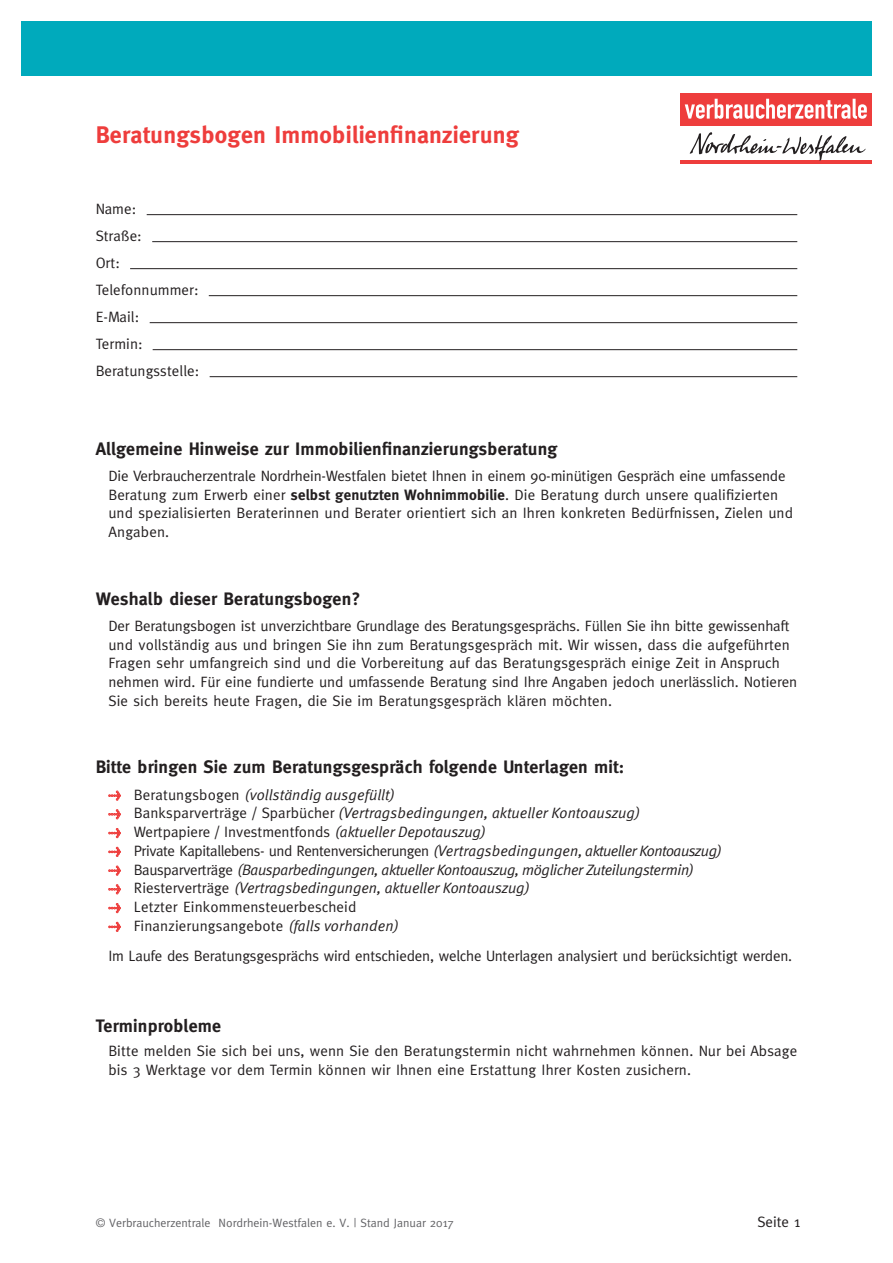
<style>
.page{position:relative;width:893px;height:1263px;background:#fff}
.page>*{position:absolute;margin:0;border:0;box-sizing:border-box;transform-origin:0 0}
.t1{font:700 24px "Meta";letter-spacing:.01em;color:#ee3d3c}
.t2{font:700 18px "Meta";letter-spacing:.01em;color:#231f20}
.t3{font:15px/18.8px "Meta";letter-spacing:.005em;color:#231f20}
.t4{font:italic 15px/18.8px "Meta Normal";letter-spacing:-.02em;color:#231f20}
.t5{font:15px/18.8px "Meta";letter-spacing:-.025em;color:#231f20}
.t6{font:italic 15px/18.8px "Meta Normal";color:#231f20}
.t7{font:12px "Meta";color:#636366}
.s1{font-weight:700}
.s2{font-family:"Meta Book Expert";font-style:normal;color:#ee3d3c}
.s3{font-family:"Meta";font-style:normal}
.s4{font-family:"Meta Book Expert";color:#ee3d3c}
.s5{font-family:"Meta Normal";font-style:italic}
</style>
<div class="page">
<div style="left:21px;top:21px;width:851px;height:55px;background:#00aabc"></div>
<svg style="left:109px;top:791px;width:12px;height:9px"></svg>
<svg style="left:109px;top:809px;width:12px;height:10px"></svg>
<svg style="left:109px;top:828px;width:12px;height:10px"></svg>
<svg style="left:109px;top:847px;width:12px;height:10px"></svg>
<svg style="left:109px;top:866px;width:12px;height:9px"></svg>
<svg style="left:109px;top:884px;width:12px;height:10px"></svg>
<svg style="left:109px;top:903px;width:12px;height:10px"></svg>
<svg style="left:109px;top:922px;width:12px;height:10px"></svg>
<hr style="left:147px;top:214px;width:650px;height:1px;background:#231f20">
<hr style="left:152px;top:241px;width:645px;height:1px;background:#231f20">
<hr style="left:130px;top:268px;width:667px;height:1px;background:#231f20">
<hr style="left:209px;top:295px;width:588px;height:1px;background:#231f20">
<hr style="left:150px;top:322px;width:647px;height:1px;background:#231f20">
<hr style="left:153px;top:349px;width:644px;height:1px;background:#231f20">
<hr style="left:210px;top:376px;width:587px;height:1px;background:#231f20">
<div style="left:680px;top:93px;width:192px;height:34px;background:#ee3d3c"></div>
<svg style="left:685px;top:99px;width:182px;height:20px"></svg>
<hr style="left:680px;top:160px;width:192px;height:4px;background:#ee3d3c">
<svg style="left:690px;top:132px;width:175px;height:29px"></svg>
<h1 class="t1" style="left:96px;top:121px;width:425px">Beratungsbogen Immobilienfinanzierung</h1>
<p class="t3" style="left:96px;top:196px;width:105px;line-height:27px">Name:<br>Straße:<br>Ort:<br>Telefonnummer:<br>E-Mail:<br>Termin:<br>Beratungsstelle:</p>
<p class="t2" style="left:96px;top:438px;width:463px">Allgemeine Hinweise zur Immobilienfinanzierungsberatung</p>
<p class="t3" style="left:108px;top:466px;width:686px">Die Verbraucherzentrale Nordrhein-Westfalen bietet Ihnen in einem 90-minütigen Gespräch eine umfassende Beratung zum Erwerb einer <span class="s1">selbst genutzten Wohnimmobilie</span>. Die Beratung durch unsere qualifizierten und spezialisierten Beraterinnen und Berater orientiert sich an Ihren konkreten Bedürfnissen, Zielen und Angaben.</p>
<p class="t2" style="left:96px;top:588px;width:266px">Weshalb dieser Beratungsbogen?</p>
<p class="t3" style="left:108px;top:616px;width:690px">Der Beratungsbogen ist unverzichtbare Grundlage des Beratungsgesprächs. Füllen Sie ihn bitte gewissenhaft und vollständig aus und bringen Sie ihn zum Beratungsgespräch mit. Wir wissen, dass die aufgeführten Fragen sehr umfangreich sind und die Vorbereitung auf das Beratungsgespräch einige Zeit in Anspruch nehmen wird. Für eine fundierte und umfassende Beratung sind Ihre Angaben jedoch unerlässlich. Notieren Sie sich bereits heute Fragen, die Sie im Beratungsgespräch klären möchten.</p>
<p class="t2" style="left:96px;top:757px;width:530px">Bitte bringen Sie zum Beratungsgespräch folgende Unterlagen mit:</p>
<p class="t6" style="left:108px;top:785px;width:533px"><span class="s2">t</span> <span class="s3">Beratungsbogen</span> (vollständig ausgefüllt)<br><span class="s2">t</span> <span class="s3">Banksparverträge / Sparbücher</span> (Vertragsbedingungen, aktueller Kontoauszug)</p>
<p class="t5" style="left:108px;top:822px;width:615px"><span class="s4">t</span> Wertpapiere / Investmentfonds <span class="s5">(aktueller Depotauszug)<br></span><span class="s4">t</span> Private Kapitallebens- und Rentenversicherungen <span class="s5">(Vertragsbedingungen, aktueller Kontoauszug)</span></p>
<p class="t4" style="left:108px;top:860px;width:587px"><span class="s2">t</span> <span class="s3">Bausparverträge</span> (Bausparbedingungen, aktueller Kontoauszug, möglicher Zuteilungstermin) <span class="s2">t</span> <span class="s3">Riesterverträge</span> (Vertragsbedingungen, aktueller Kontoauszug)</p>
<p class="t3" style="left:108px;top:897px;width:292px"><span class="s4">t</span> Letzter Einkommensteuerbescheid<br><span class="s4">t</span> Finanzierungsangebote <span class="s5">(falls vorhanden)</span></p>
<p class="t3" style="left:108px;top:946px;width:685px">Im Laufe des Beratungsgesprächs wird entschieden, welche Unterlagen analysiert und berücksichtigt werden.</p>
<p class="t2" style="left:96px;top:1015px;width:127px">Terminprobleme</p>
<p class="t3" style="left:108px;top:1041px;width:690px">Bitte melden Sie sich bei uns, wenn Sie den Beratungstermin nicht wahrnehmen können. Nur bei Absage bis 3 Werktage vor dem Termin können wir Ihnen eine Erstattung Ihrer Kosten zusichern.</p>
<p class="t7" style="left:96px;top:1216px;width:360px">© Verbraucherzentrale Nordrhein-Westfalen e. V. | Stand Januar 2017</p>
<p class="t3" style="left:757px;top:1212px;width:44px">Seite 1</p>
</div>
